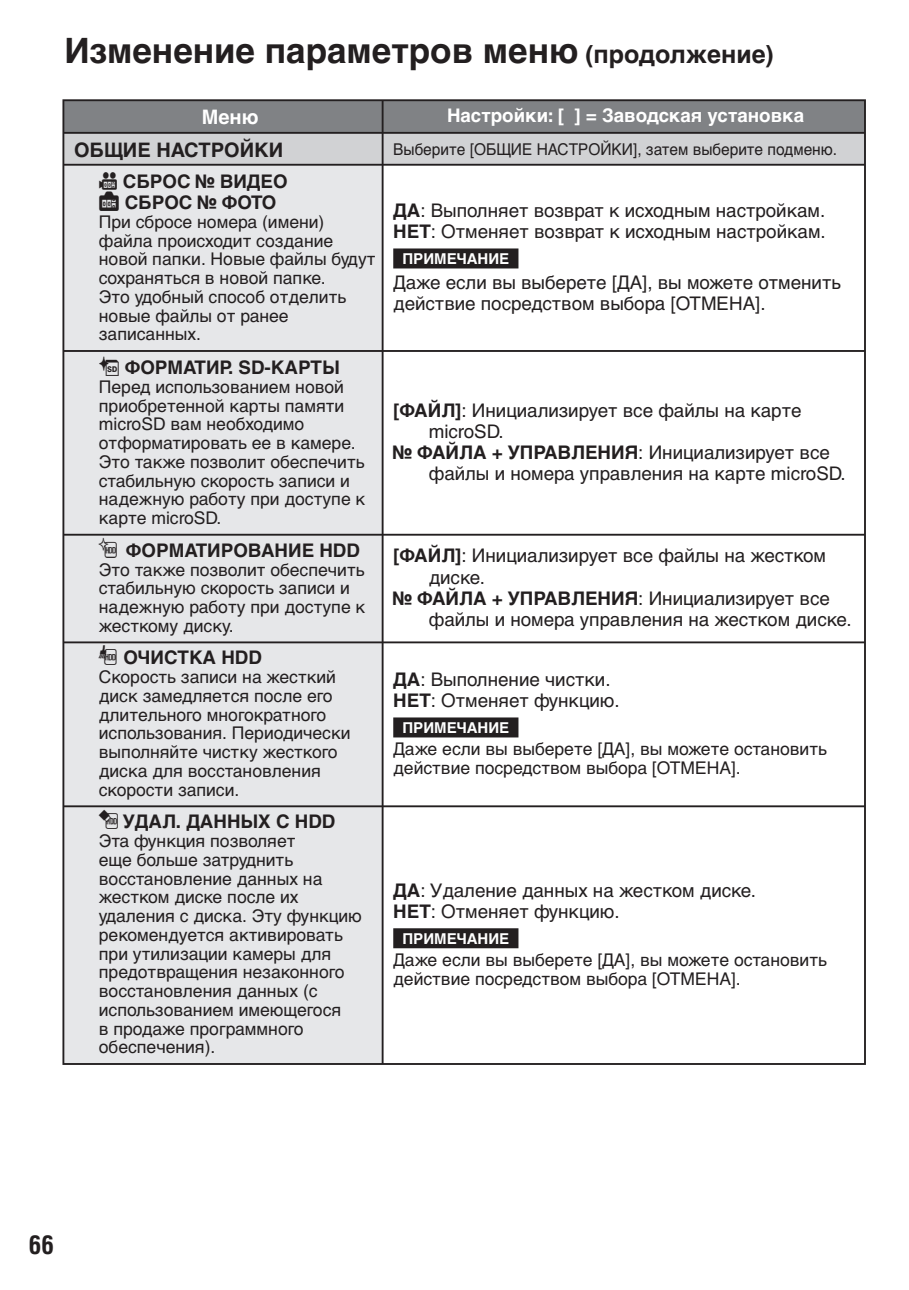
<style>
.page{position:relative;width:909px;height:1290px;background:#fff}
.page>*{position:absolute;margin:0;border:0;box-sizing:border-box;transform-origin:0 0}
.t1{font:700 35px "Helvetica Cyr";color:#231f20}
.t2{font:700 condensed 25px "Helvetica";color:#231f20}
.t3{font:700 20px "Helvetica Cyr";color:#231f20}
.t4{font:700 20px "Helvetica Cyr";color:#fff}
.t5{font:18.75px/21.2px "Helvetica Cyr Upright";color:#231f20}
.t6{font:700 18.75px/21.2px "Helvetica Cyr";color:#231f20}
.t7{font:700 18.75px "Helvetica Cyr";color:#fff}
.t8{font:17.5px/18.8px "Helvetica Cyr Upright";color:#231f20}
.t9{font:16.25px "Helvetica Cyr Upright";color:#231f20;scale:.95 1}
.t10{font:700 15px "Helvetica Cyr";color:#fff}
.s1{font-size:25px}
.s2{font-family:"Everio Font M7 New 90 msp RKSJ H";font-weight:400}
.s3{font-family:"Everio Font M7 New 90 msp RKSJ H";font-weight:400;font-size:20.5px}
.s4{font-family:"Helvetica Cyr";font-weight:700}
.s5{font-family:"Everio Font M8 90 msp RKSJ H";font-weight:400;font-size:22px}
</style>
<div class="page">
<svg style="left:64px;top:101px;width:799px;height:63px;background:#a6a8aa"></svg>
<div style="left:64px;top:166px;width:317px;height:897px;background:#e6e7e9"></div>
<hr style="left:62px;top:350px;width:320px;height:2px;background:#231f20">
<hr style="left:62px;top:352px;width:2px;height:182px;background:#231f20">
<hr style="left:382px;top:350px;width:483px;height:2px;background:#231f20">
<hr style="left:381px;top:352px;width:2px;height:182px;background:#231f20">
<hr style="left:863px;top:352px;width:2px;height:182px;background:#231f20">
<hr style="left:62px;top:534px;width:320px;height:2px;background:#231f20">
<hr style="left:62px;top:536px;width:2px;height:105px;background:#231f20">
<hr style="left:382px;top:534px;width:483px;height:2px;background:#231f20">
<hr style="left:381px;top:536px;width:2px;height:105px;background:#231f20">
<hr style="left:863px;top:536px;width:2px;height:105px;background:#231f20">
<hr style="left:62px;top:643px;width:2px;height:162px;background:#231f20">
<hr style="left:381px;top:643px;width:2px;height:162px;background:#231f20">
<hr style="left:863px;top:643px;width:2px;height:162px;background:#231f20">
<hr style="left:62px;top:805px;width:320px;height:2px;background:#231f20">
<hr style="left:62px;top:807px;width:2px;height:256px;background:#231f20">
<hr style="left:382px;top:805px;width:483px;height:2px;background:#231f20">
<hr style="left:381px;top:807px;width:2px;height:256px;background:#231f20">
<hr style="left:863px;top:807px;width:2px;height:256px;background:#231f20">
<hr style="left:382px;top:99px;width:483px;height:2px;background:#231f20">
<hr style="left:381px;top:101px;width:2px;height:31px;background:#231f20">
<hr style="left:863px;top:101px;width:2px;height:31px;background:#231f20">
<hr style="left:382px;top:132px;width:483px;height:2px;background:#231f20">
<hr style="left:381px;top:134px;width:2px;height:30px;background:#231f20">
<hr style="left:863px;top:134px;width:2px;height:30px;background:#231f20">
<hr style="left:62px;top:164px;width:803px;height:2px;background:#231f20">
<hr style="left:62px;top:166px;width:2px;height:184px;background:#231f20">
<hr style="left:381px;top:166px;width:2px;height:184px;background:#231f20">
<hr style="left:863px;top:166px;width:2px;height:184px;background:#231f20">
<hr style="left:62px;top:641px;width:803px;height:2px;background:#231f20">
<hr style="left:62px;top:1063px;width:803px;height:2px;background:#231f20">
<hr style="left:62px;top:99px;width:320px;height:2px;background:#231f20">
<hr style="left:62px;top:101px;width:2px;height:31px;background:#231f20">
<hr style="left:62px;top:132px;width:320px;height:2px;background:#231f20">
<hr style="left:62px;top:134px;width:2px;height:30px;background:#231f20">
<div style="left:393px;top:248px;width:125px;height:20px;background:#231f20"></div>
<div style="left:393px;top:717px;width:125px;height:20px;background:#231f20"></div>
<div style="left:393px;top:928px;width:125px;height:20px;background:#231f20"></div>
<h1 class="t1" style="left:64px;top:37px;width:710px">Изменение параметров меню <span class="s1">(продолжение)</span></h1>
<p class="t4" style="left:202px;top:109px;width:58px">Меню</p>
<p class="t7" style="left:447px;top:108px;width:358px">Настройки: [ ] = Заводская установка</p>
<p class="t3" style="left:74px;top:142px;width:210px">ОБЩИЕ НАСТРОЙКИ</p>
<p class="t9" style="left:393px;top:143px;width:468px">Выберите [ОБЩИЕ НАСТРОЙКИ], затем выберите подменю.</p>
<p class="t6" style="left:99px;top:172px;width:190px"><span class="s2">-</span> СБРОС № ВИДЕО <span class="s3">.</span> СБРОС № ФОТО</p>
<p class="t8" style="left:99px;top:214px;width:278px">При сбросе номера (имени) файла происходит создание новой папки. Новые файлы будут сохраняться в новой папке.<br>Это удобный способ отделить новые файлы от ранее записанных.</p>
<p class="t5" style="left:393px;top:201px;width:434px"><span class="s4">ДА</span> : Выполняет возврат к исходным настройкам.<br><span class="s4">НЕТ</span> : Отменяет возврат к исходным настройкам.</p>
<p class="t10" style="left:402px;top:253px;width:108px">ПРИМЕЧАНИЕ</p>
<p class="t5" style="left:393px;top:273px;width:449px">Даже если вы выберете [ДА], вы можете отменить действие посредством выбора [ОТМЕНА].</p>
<p class="t6" style="left:99px;top:358px;width:242px"><span class="s3">,</span> ФОРМАТИР. SD-КАРТЫ</p>
<p class="t8" style="left:99px;top:379px;width:268px">Перед использованием новой приобретенной карты памяти microSD вам необходимо отформатировать ее в камере.<br>Это также позволит обеспечить стабильную скорость записи и надежную работу при доступе к карте microSD.</p>
<p class="t6" style="left:99px;top:541px;width:262px"><span class="s5">2</span> ФОРМАТИРОВАНИЕ HDD</p>
<p class="t8" style="left:99px;top:561px;width:268px">Это также позволит обеспечить стабильную скорость записи и надежную работу при доступе к жесткому диску.</p>
<p class="t5" style="left:393px;top:401px;width:409px"><span class="s4">[ФАЙЛ]</span> : Инициализирует все файлы на карте</p>
<p class="t5" style="left:428px;top:422px;width:76px">microSD.</p>
<p class="t5" style="left:393px;top:443px;width:438px"><span class="s4">№ ФАЙЛА + УПРАВЛЕНИЯ</span> : Инициализирует все</p>
<p class="t5" style="left:428px;top:465px;width:418px">файлы и номера управления на карте microSD.</p>
<p class="t5" style="left:393px;top:547px;width:434px"><span class="s4">[ФАЙЛ]</span> : Инициализирует все файлы на жестком</p>
<p class="t5" style="left:428px;top:568px;width:58px">диске.</p>
<p class="t5" style="left:393px;top:589px;width:438px"><span class="s4">№ ФАЙЛА + УПРАВЛЕНИЯ</span> : Инициализирует все</p>
<p class="t5" style="left:428px;top:610px;width:424px">файлы и номера управления на жестком диске.</p>
<p class="t6" style="left:99px;top:649px;width:165px"><span class="s5">1</span> ОЧИСТКА HDD</p>
<p class="t8" style="left:99px;top:669px;width:253px">Скорость записи на жесткий диск замедляется после его длительного многократного использования. Периодически выполняйте чистку жесткого диска для восстановления скорости записи.</p>
<p class="t5" style="left:393px;top:670px;width:228px"><span class="s4">ДА</span> : Выполнение чистки.<br><span class="s4">НЕТ</span> : Отменяет функцию.</p>
<p class="t10" style="left:402px;top:722px;width:108px">ПРИМЕЧАНИЕ</p>
<p class="t8" style="left:393px;top:741px;width:435px">Даже если вы выберете [ДА], вы можете остановить действие посредством выбора [ОТМЕНА].</p>
<p class="t6" style="left:99px;top:813px;width:238px"><span class="s5">0</span> УДАЛ. ДАННЫХ С HDD</p>
<p class="t8" style="left:99px;top:833px;width:264px">Эта функция позволяет<br>еще больше затруднить восстановление данных на жестком диске после их удаления с диска. Эту функцию рекомендуется активировать при утилизации камеры для предотвращения незаконного восстановления данных (с использованием имеющегося<br>в продаже программного обеспечения).</p>
<p class="t5" style="left:393px;top:881px;width:364px"><span class="s4">ДА</span> : Удаление данных на жестком диске.<br><span class="s4">НЕТ</span> : Отменяет функцию.</p>
<p class="t10" style="left:402px;top:932px;width:108px">ПРИМЕЧАНИЕ</p>
<p class="t8" style="left:393px;top:952px;width:435px">Даже если вы выберете [ДА], вы можете остановить действие посредством выбора [ОТМЕНА].</p>
<h2 class="t2" style="left:29px;top:1236px;width:26px">66</h2>
</div>
